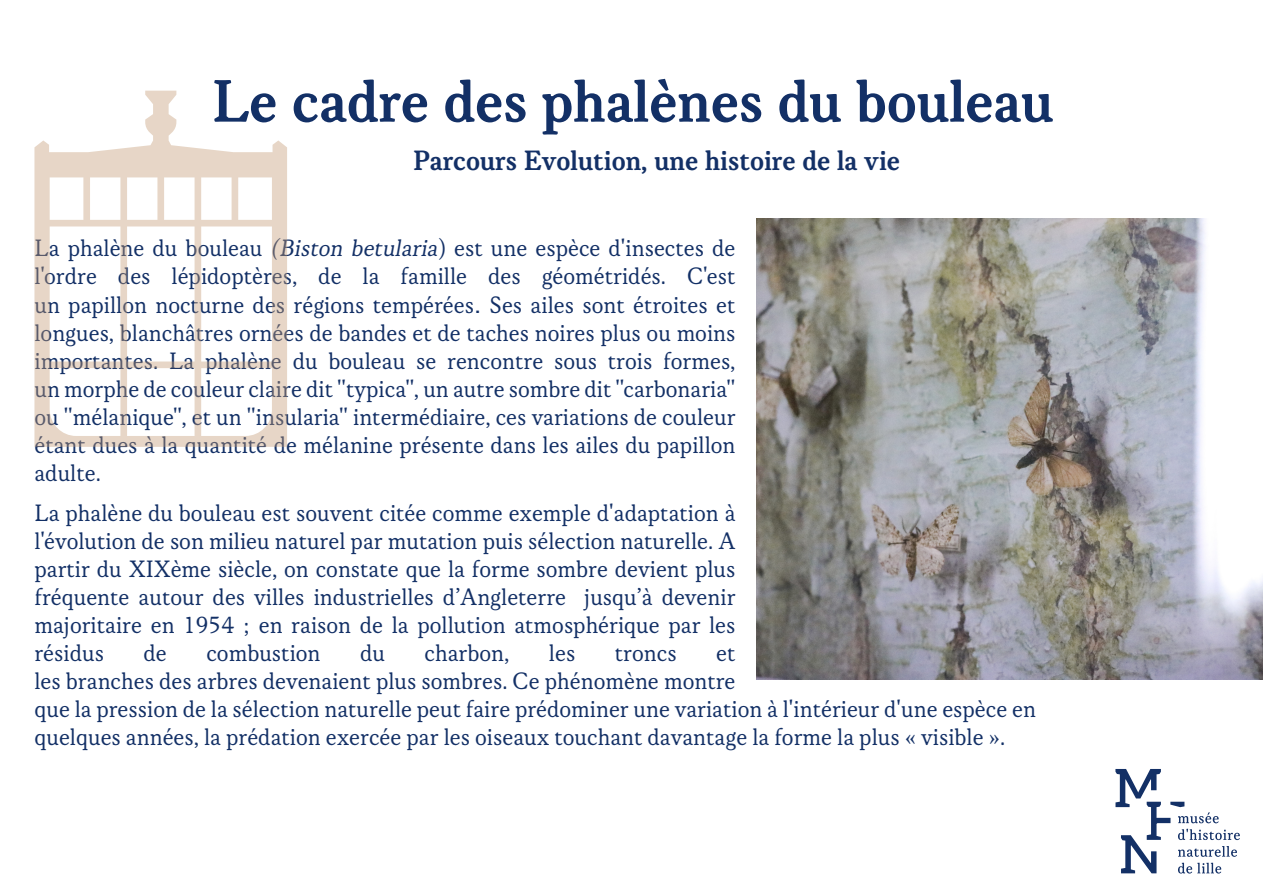
<style>
.page{position:relative;width:1263px;height:894px;background:#fff}
.page>*{position:absolute;margin:0;border:0;box-sizing:border-box;transform-origin:0 0}
.t1{font:64.05px "Korpus C";color:#133066}
.t2{font:30px "Korpus C";color:#133066}
.t3{font:25.5px/28px "Korpus A";color:#133066;text-align:justify}
.s1{font-style:italic}
.s2{font-family:"Arial"}
</style>
<div class="page">
<svg style="left:1115px;top:769px;width:125px;height:104px"></svg>
<svg style="left:34px;top:91px;width:253px;height:355px"></svg>
<img style="left:757px;top:218px;width:506px;height:460px">
<h1 class="t1" style="left:213px;top:73px;width:842px">Le cadre des phalènes du bouleau</h1>
<p class="t2" style="left:414px;top:147px;width:488px">Parcours Evolution, une histoire de la vie</p>
<p class="t3" style="left:34px;top:236px;width:702px">La phalène du bouleau <span class="s1">(Biston betularia</span>) est une espèce d'insectes de l'ordre des lépidoptères, de la famille des géométridés. C'est un papillon nocturne des régions tempérées<span class="s2">.</span> Ses ailes sont étroites et longues, blanchâtres ornées de bandes et de taches noires plus ou moins importantes. La phalène du bouleau se rencontre sous trois formes, un morphe de couleur claire dit "typica", un autre sombre dit "carbonaria" ou "mélanique", et un "insularia" intermédiaire, ces variations de couleur étant dues à la quantité de mélanine présente dans les ailes du papillon adulte.</p>
<p class="t3" style="left:34px;top:500px;width:702px">La phalène du bouleau est souvent citée comme exemple d'adaptation à l'évolution de son milieu naturel par mutation puis sélection naturelle. A partir du XIXème siècle, on constate que la forme sombre devient plus fréquente autour des villes industrielles d’Angleterre jusqu’à devenir majoritaire en 1954 ; en raison de la pollution atmosphérique par les résidus</p>
<p class="t3" style="left:144px;top:640px;width:25px">de</p>
<p class="t3" style="left:206px;top:640px;width:116px">combustion</p>
<p class="t3" style="left:360px;top:640px;width:26px">du</p>
<p class="t3" style="left:425px;top:640px;width:86px">charbon,</p>
<p class="t3" style="left:549px;top:640px;width:28px">les</p>
<p class="t3" style="left:615px;top:640px;width:63px">troncs</p>
<p class="t3" style="left:34px;top:640px;width:1003px;text-align:left;text-indent:682px">et<br>les branches des arbres devenaient plus sombres. Ce phénomène montre<br>que la pression de la sélection naturelle peut faire prédominer une variation à l'intérieur d'une espèce en quelques années, la prédation exercée par les oiseaux touchant davantage la forme la plus « visible ».</p>
</div>
